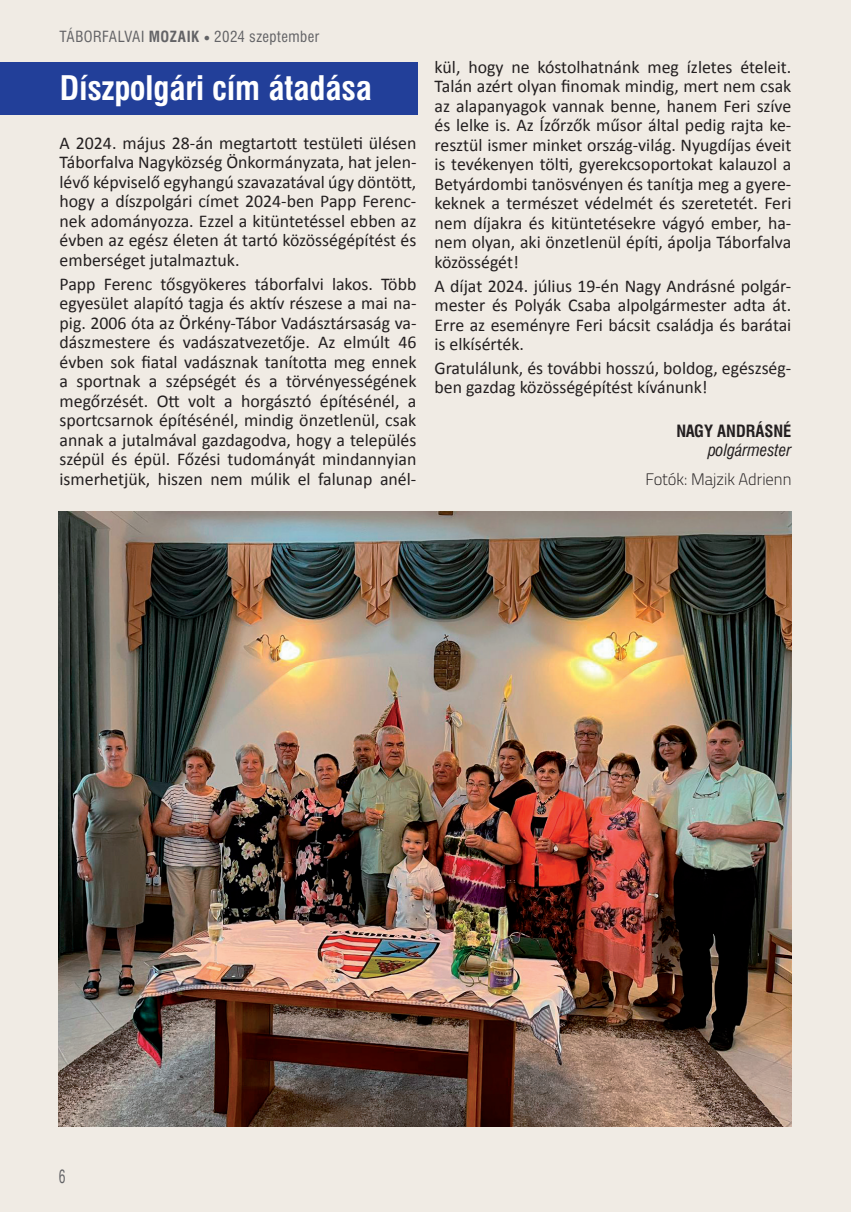
<style>
.page{position:relative;width:851px;height:1212px;background:#fff}
.page>*{position:absolute;margin:0;border:0;box-sizing:border-box;transform-origin:0 0}
.t1{font:700 33px "Swiss 721 Cn PFL";color:#fff}
.t2{font:18px/19.5px "Calibri";color:#231f20;text-align:justify}
.t3{font:18px "Swiss 721 Cn PFL";color:#636366;scale:.75 1}
.t4{font:300 16.5px "Cairo";color:#231f20}
.t5{font:700 16.5px "Swiss 721 Cn PFL";color:#231f20}
.t6{font:italic 16.5px "Swiss 721 Cn PFL";color:#231f20}
.t7{font:15px "Swiss 721 Cn PFL";letter-spacing:.03em;color:#636366}
.s1{font-weight:700}
.s2{font-family:"Times New Roman";font-size:10.5px}
</style>
<div class="page">
<div style="left:0;top:0;width:850px;height:1212px;background:#f0ebe4"></div>
<div style="left:0;top:63px;width:417px;height:52px;background:#223f99"></div>
<img style="left:59px;top:512px;width:732px;height:615px">
<p class="t7" style="left:60px;top:28px;width:261px">TÁBORFALVAI <span class="s1">MOZAIK</span> <span class="s2">●</span> 2024 szeptember</p>
<h1 class="t1" style="left:60px;top:68px;width:313px">Díszpolgári cím átadása</h1>
<p class="t2" style="left:60px;top:132px;width:358px">A 2024. május 28-án megtartott testületi ülésen Táborfalva Nagyközség Önkormányzata, hat jelen&shy;lévő képviselő egyhangú szavazatával úgy döntött, hogy a díszpolgári címet 2024-ben Papp Ferenc&shy;nek adományozza. Ezzel a kitüntetéssel ebben az évben az egész életen át tartó közösségépítést és emberséget jutalmaztuk.</p>
<p class="t2" style="left:60px;top:273px;width:358px">Papp Ferenc tősgyökeres táborfalvi lakos. Több egyesület alapító tagja és aktív részese a mai na&shy;pig. 2006 óta az Örkény-Tábor Vadásztársaság va&shy;dászmestere és vadászatvezetője. Az elmúlt 46 évben sok fiatal vadásznak tanította meg ennek a sportnak a szépségét és a törvényességének megőrzését. Ott volt a horgásztó építésénél, a sportcsarnok építésénél, mindig önzetlenül, csak annak a jutalmával gazdagodva, hogy a település szépül és épül. Főzési tudományát mindannyian ismerhetjük, hiszen nem múlik el falunap anél-</p>
<p class="t2" style="left:434px;top:56px;width:358px">kül, hogy ne kóstolhatnánk meg ízletes ételeit.<br>Talán azért olyan finomak mindig, mert nem csak az alapanyagok vannak benne, hanem Feri szíve és lelke is. Az Ízőrzők műsor által pedig rajta ke&shy;resztül ismer minket ország-világ. Nyugdíjas éveit is tevékenyen tölti, gyerekcsoportokat kalauzol a Betyárdombi tanösvényen és tanítja meg a gyere&shy;keknek a természet védelmét és szeretetét. Feri nem díjakra és kitüntetésekre vágyó ember, ha&shy;nem olyan, aki önzetlenül építi, ápolja Táborfalva közösségét!</p>
<p class="t2" style="left:434px;top:275px;width:358px">A díjat 2024. július 19-én Nagy Andrásné polgár&shy;mester és Polyák Csaba alpolgármester adta át.<br>Erre az eseményre Feri bácsit családja és barátai is elkísérték.</p>
<p class="t2" style="left:434px;top:357px;width:358px">Gratulálunk, és további hosszú, boldog, egészség&shy;ben gazdag közösségépítést kívánunk!</p>
<p class="t5" style="left:676px;top:421px;width:116px">NAGY ANDRÁSNÉ</p>
<p class="t6" style="left:708px;top:440px;width:85px">polgármester</p>
<p class="t4" style="left:645px;top:466px;width:147px">Fotók: Majzik Adrienn</p>
<p class="t3" style="left:59px;top:1165px;width:10px">6</p>
</div>
